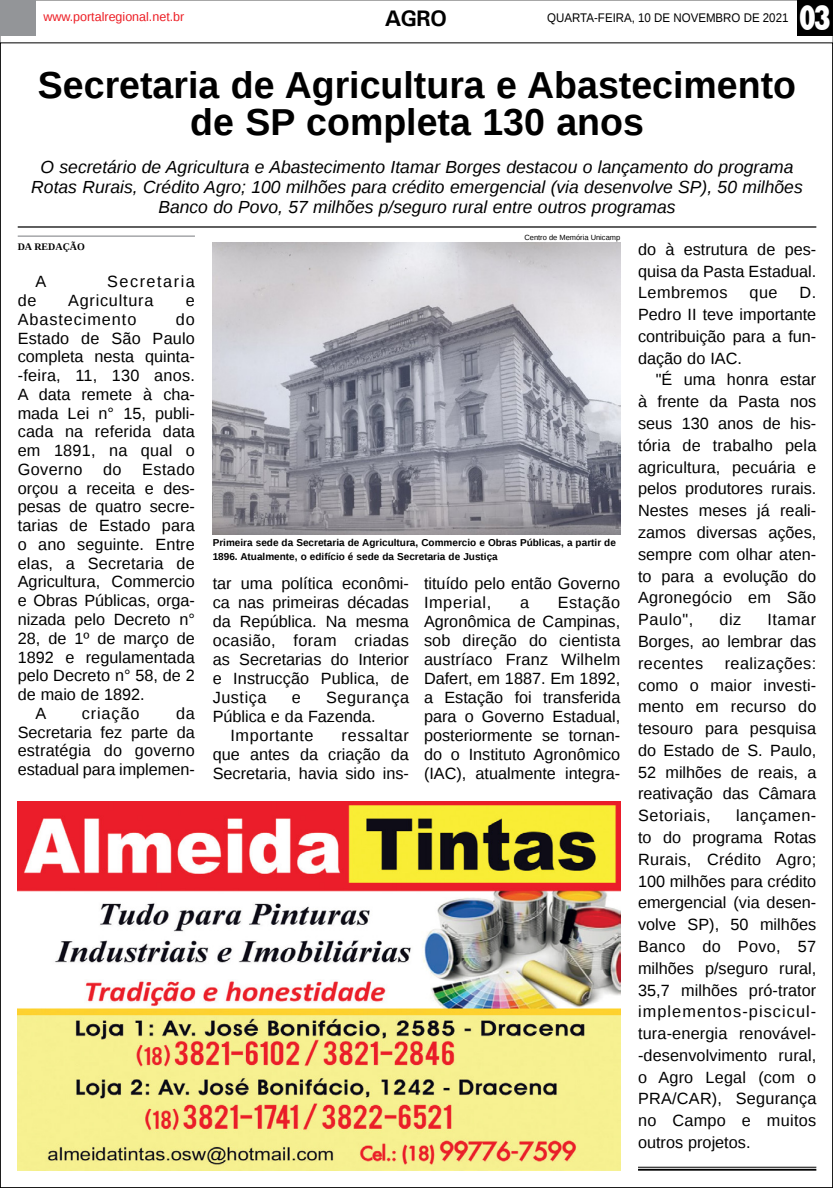
<style>
.page{position:relative;width:833px;height:1188px;background:#fff}
.page>*{position:absolute;margin:0;border:0;box-sizing:border-box;transform-origin:0 0}
.TÍTULO{font:700 37.5px/37.5px "Liberation Sans";color:#000;text-align:center}
.t1{font:800 36.12px "Rockwell";color:#fff;scale:.7 1}
.TITULO_PG{font:700 22.5px "Univers";color:#000}
.LINHA_FINA{font:italic 17.5px/20px "Liberation Sans";color:#000;text-align:center}
.MATÉRIA{font:16.25px/21.8px "Liberation Sans";color:#000;text-align:justify}
.MATÉRIA-2{font:16.25px "Liberation Sans";letter-spacing:.055em;color:#000}
.MATÉRIA-3{font:16.25px "Liberation Sans";letter-spacing:.045em;color:#000}
.MATÉRIA-4{font:16.25px "Liberation Sans";letter-spacing:.095em;color:#000}
.MATÉRIA-5{font:16.25px "Liberation Sans";letter-spacing:.04em;color:#000}
.DATA_PG{font:12.5px "Liberation Sans";color:#000;scale:.92 1}
.DATA_PG-2{font:12.5px "Liberation Sans";color:#ed1d24}
.LEGENDA{font:700 10px/13.8px "Liberation Sans";color:#000}
.CRÉDITO_NOME{font:700 10px "Liberation Serif";color:#000}
.CRÉDITO_FOTO{font:7.5px "Liberation Sans";color:#000}
</style>
<div class="page">
<div style="left:0;top:0;width:35px;height:35px;background:#939598"></div>
<div style="left:797px;top:0;width:36px;height:35px;background:#000"></div>
<img style="left:18px;top:801px;width:602px;height:369px">
<hr style="left:638px;top:1166px;width:178px;height:1px;background:#000">
<hr style="left:638px;top:1168px;width:178px;height:2px;background:#000">
<hr style="left:18px;top:226px;width:798px;height:1px;background:#000">
<img style="left:213px;top:243px;width:407px;height:291px">
<hr style="left:18px;top:235px;width:177px;height:2px;background:#939598">
<p class="DATA_PG-2" style="left:43px;top:10px;width:143px">www.portalregional.net.br</p>
<p class="TITULO_PG" style="left:385px;top:5px;width:64px">AGRO</p>
<p class="DATA_PG" style="left:547px;top:10px;width:264px">QUARTA-FEIRA, 10 DE NOVEMBRO DE 2021</p>
<p class="t1" style="left:799px;top:-3px;width:48px">03</p>
<p class="TÍTULO" style="left:38px;top:65px;width:759px">Secretaria de Agricultura e Abastecimento de SP completa 130 anos</p>
<p class="LINHA_FINA" style="left:31px;top:156px;width:773px">O secretário de Agricultura e Abastecimento Itamar Borges destacou o lançamento do programa<br>Rotas Rurais, Crédito Agro; 100 milhões para crédito emergencial (via desenvolve SP), 50 milhões<br>Banco do Povo, 57 milhões p/seguro rural entre outros programas</p>
<p class="CRÉDITO_NOME" style="left:18px;top:239px;width:69px">DA REDAÇÃO</p>
<p class="MATÉRIA" style="left:35px;top:271px;width:12px">A</p>
<p class="MATÉRIA-4" style="left:107px;top:272px;width:89px">Secretaria</p>
<p class="MATÉRIA" style="left:18px;top:290px;width:20px">de</p>
<p class="MATÉRIA-3" style="left:68px;top:291px;width:87px">Agricultura</p>
<p class="MATÉRIA" style="left:186px;top:290px;width:11px">e</p>
<p class="MATÉRIA-2" style="left:18px;top:310px;width:120px">Abastecimento</p>
<p class="CRÉDITO_FOTO" style="left:524px;top:232px;width:97px">Centro de Memória Unicamp</p>
<p class="MATÉRIA" style="left:638px;top:239px;width:180px">do à estrutura de pes&shy;quisa da Pasta Estadual.<br>Lembremos</p>
<p class="MATÉRIA" style="left:638px;top:282px;width:180px;text-indent:161px">D.<br>Pedro II teve importante contribuição para a fun&shy;dação do IAC.</p>
<p class="MATÉRIA" style="left:638px;top:369px;width:180px;text-indent:18px">"É uma honra estar à frente da Pasta nos seus 130 anos de his&shy;tória de trabalho pela agricultura, pecuária e pelos produtores rurais.<br>Nestes meses já reali&shy;zamos diversas ações, sempre com olhar aten&shy;to para a evolução do Agronegócio em São Paulo",</p>
<p class="MATÉRIA" style="left:749px;top:282px;width:30px">que</p>
<p class="MATÉRIA" style="left:18px;top:310px;width:179px;line-height:18.8px;text-indent:158px">do Estado de São Paulo completa nesta quinta--feira, 11, 130 anos.<br>A data remete à cha&shy;mada Lei n° 15, publi&shy;cada na referida data em 1891, na qual o Governo</p>
<p class="MATÉRIA" style="left:18px;top:460px;width:179px;line-height:18.8px;text-indent:124px">Estado orçou a receita e des&shy;pesas de quatro secre&shy;tarias de Estado para o ano seguinte. Entre elas, a Secretaria de Agricultura, Commercio e Obras Públicas, orga&shy;nizada pelo Decreto n° 28, de 1º de março de 1892 e regulamentada pelo Decreto n° 58, de 2 de maio de 1892.</p>
<p class="MATÉRIA" style="left:35px;top:702px;width:12px">A</p>
<p class="MATÉRIA-2" style="left:82px;top:703px;width:59px">criação</p>
<p class="MATÉRIA" style="left:103px;top:459px;width:20px">do</p>
<p class="LEGENDA" style="left:213px;top:535px;width:405px">Primeira sede da Secretaria de Agricultura, Commercio e Obras Públicas, a partir de<br>1896. Atualmente, o edifício é sede da Secretaria de Justiça</p>
<p class="MATÉRIA" style="left:213px;top:574px;width:198px;line-height:19px">tar uma política econômi&shy;ca nas primeiras décadas da República. Na mesma ocasião, foram criadas as Secretarias do Interior e Instrucção Publica, de Justiça</p>
<p class="MATÉRIA" style="left:424px;top:574px;width:198px;line-height:19px">tituído pelo então Governo<br>Imperial,</p>
<p class="MATÉRIA" style="left:424px;top:593px;width:198px;line-height:19px;text-indent:134px">Estação Agronômica de Campinas, sob direção do cientista austríaco Franz Wilhelm Dafert, em 1887. Em 1892, a Estação foi transferida para o Governo Estadual, posteriormente se tornan&shy;do o Instituto Agronômico (IAC), atualmente integra-</p>
<p class="MATÉRIA" style="left:520px;top:592px;width:11px">a</p>
<p class="MATÉRIA" style="left:719px;top:609px;width:23px">diz</p>
<p class="MATÉRIA" style="left:638px;top:609px;width:180px;text-indent:129px">Itamar Borges, ao lembrar das recentes</p>
<p class="MATÉRIA" style="left:638px;top:652px;width:180px;text-indent:87px">realizações: como o maior investi&shy;mento em recurso do tesouro para pesquisa do Estado de S. Paulo, 52 milhões de reais, a reativação das Câmara Setoriais,</p>
<p class="MATÉRIA" style="left:213px;top:688px;width:198px;line-height:19px;text-indent:113px">Segurança<br>Pública e da Fazenda.</p>
<p class="MATÉRIA-5" style="left:230px;top:726px;width:85px">Importante</p>
<p class="MATÉRIA" style="left:292px;top:687px;width:11px">e</p>
<p class="MATÉRIA" style="left:18px;top:704px;width:179px;line-height:18.8px;text-indent:158px">da Secretaria fez parte da estratégia do governo estadual para implemen-</p>
<p class="MATÉRIA" style="left:213px;top:726px;width:198px;line-height:19px;text-indent:129px">ressaltar que antes da criação da Secretaria, havia sido ins-</p>
<p class="MATÉRIA" style="left:638px;top:805px;width:180px;text-indent:98px">lançamen&shy;to do programa Rotas Rurais, Crédito Agro; 100 milhões para crédito emergencial (via desen&shy;volve SP), 50 milhões Banco do Povo, 57 milhões p/seguro rural, 35,7 milhões pró-trator implementos-piscicul&shy;tura-energia renovável--desenvolvimento rural, o Agro Legal (com o PRA/CAR), Segurança no Campo e muitos outros projetos.</p>
</div>
